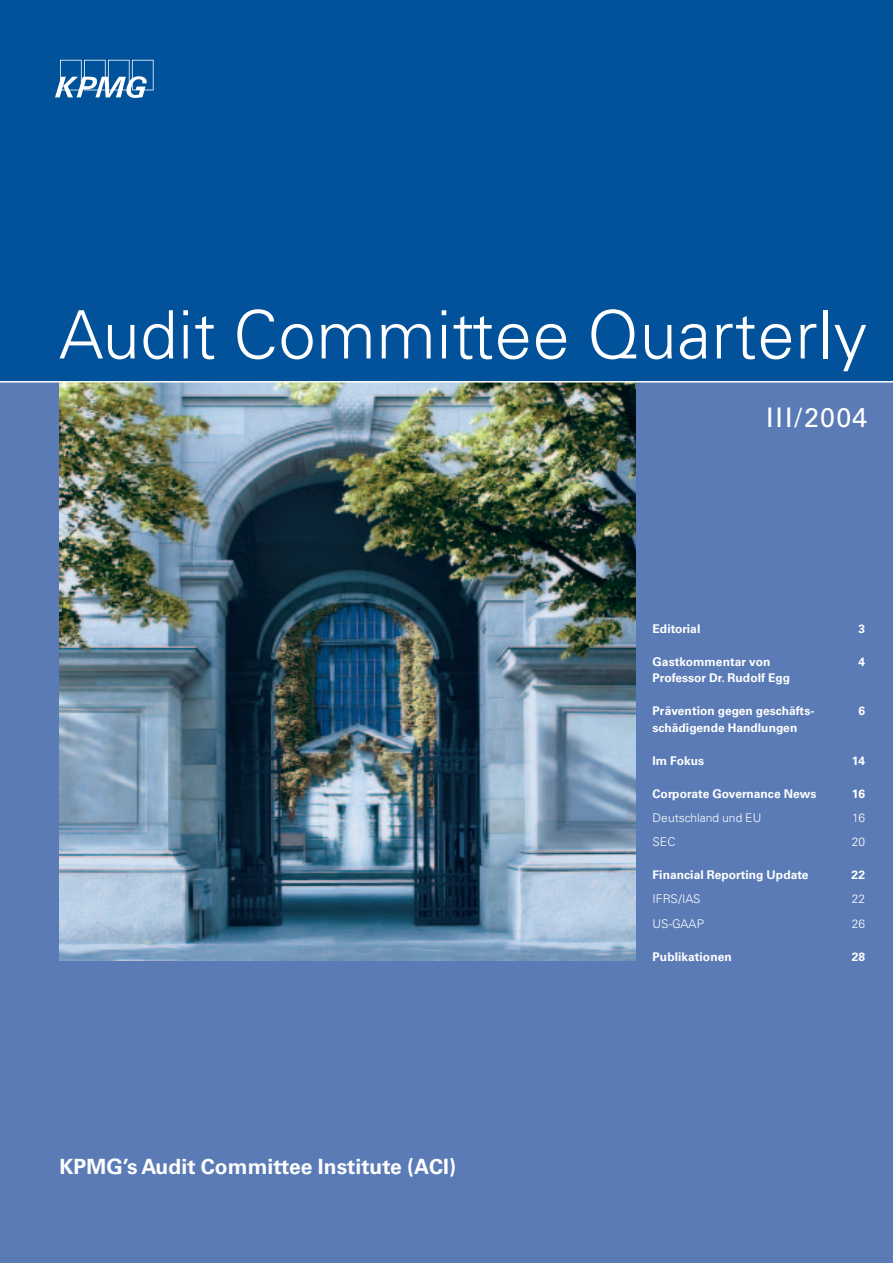
<style>
.page{position:relative;width:893px;height:1263px;background:#fff}
.page>*{position:absolute;margin:0;border:0;box-sizing:border-box;transform-origin:0 0}
.t1{font:300 66.75px "Univers";letter-spacing:.01em;color:#fff}
.t2{font:27px "Univers";letter-spacing:.05em;color:#fff}
.t3{font:700 21px "Univers";letter-spacing:.005em;color:#fff}
.t4{font:700 12px "Univers";letter-spacing:.005em;color:#fff}
.t5{font:300 12px "Univers";letter-spacing:.005em;color:#fff}
</style>
<div class="page">
<div style="left:0;top:0;width:893px;height:382px;background:#01529a"></div>
<div style="left:0;top:382px;width:893px;height:881px;background:#5a7bb6"></div>
<svg style="left:55px;top:60px;width:99px;height:38px"></svg>
<img style="left:60px;top:382px;width:576px;height:578px">
<hr style="left:0;top:381px;width:893px;height:1px;background:#fff">
<h1 class="t1" style="left:59px;top:310px;width:810px">Audit Committee Quarterly</h1>
<h2 class="t2" style="left:766px;top:408px;width:103px">III/2004</h2>
<h3 class="t3" style="left:60px;top:1159px;width:398px">KPMG’s Audit Committee Institute (ACI)</h3>
<p class="t4" style="left:653px;top:624px;width:49px">Editorial</p>
<p class="t4" style="left:858px;top:624px;width:8px">3</p>
<p class="t4" style="left:653px;top:657px;width:119px">Gastkommentar von</p>
<p class="t4" style="left:858px;top:657px;width:8px">4</p>
<p class="t4" style="left:653px;top:674px;width:139px">Professor Dr. Rudolf Egg</p>
<p class="t4" style="left:653px;top:707px;width:163px">Prävention gegen geschäfts-</p>
<p class="t4" style="left:858px;top:707px;width:8px">6</p>
<p class="t4" style="left:653px;top:723px;width:146px">schädigende Handlungen</p>
<p class="t4" style="left:653px;top:756px;width:53px">Im Fokus</p>
<p class="t4" style="left:852px;top:756px;width:15px">14</p>
<p class="t4" style="left:653px;top:789px;width:165px">Corporate Governance News</p>
<p class="t4" style="left:852px;top:789px;width:15px">16</p>
<p class="t5" style="left:653px;top:813px;width:110px">Deutschland und EU</p>
<p class="t5" style="left:852px;top:813px;width:14px">16</p>
<p class="t5" style="left:653px;top:837px;width:24px">SEC</p>
<p class="t5" style="left:852px;top:837px;width:15px">20</p>
<p class="t4" style="left:653px;top:870px;width:158px">Financial Reporting Update</p>
<p class="t4" style="left:852px;top:870px;width:15px">22</p>
<p class="t5" style="left:653px;top:895px;width:50px">IFRS/IAS</p>
<p class="t5" style="left:852px;top:895px;width:15px">22</p>
<p class="t5" style="left:653px;top:919px;width:53px">US-GAAP</p>
<p class="t5" style="left:852px;top:919px;width:15px">26</p>
<p class="t4" style="left:653px;top:952px;width:81px">Publikationen</p>
<p class="t4" style="left:852px;top:952px;width:15px">28</p>
</div>
